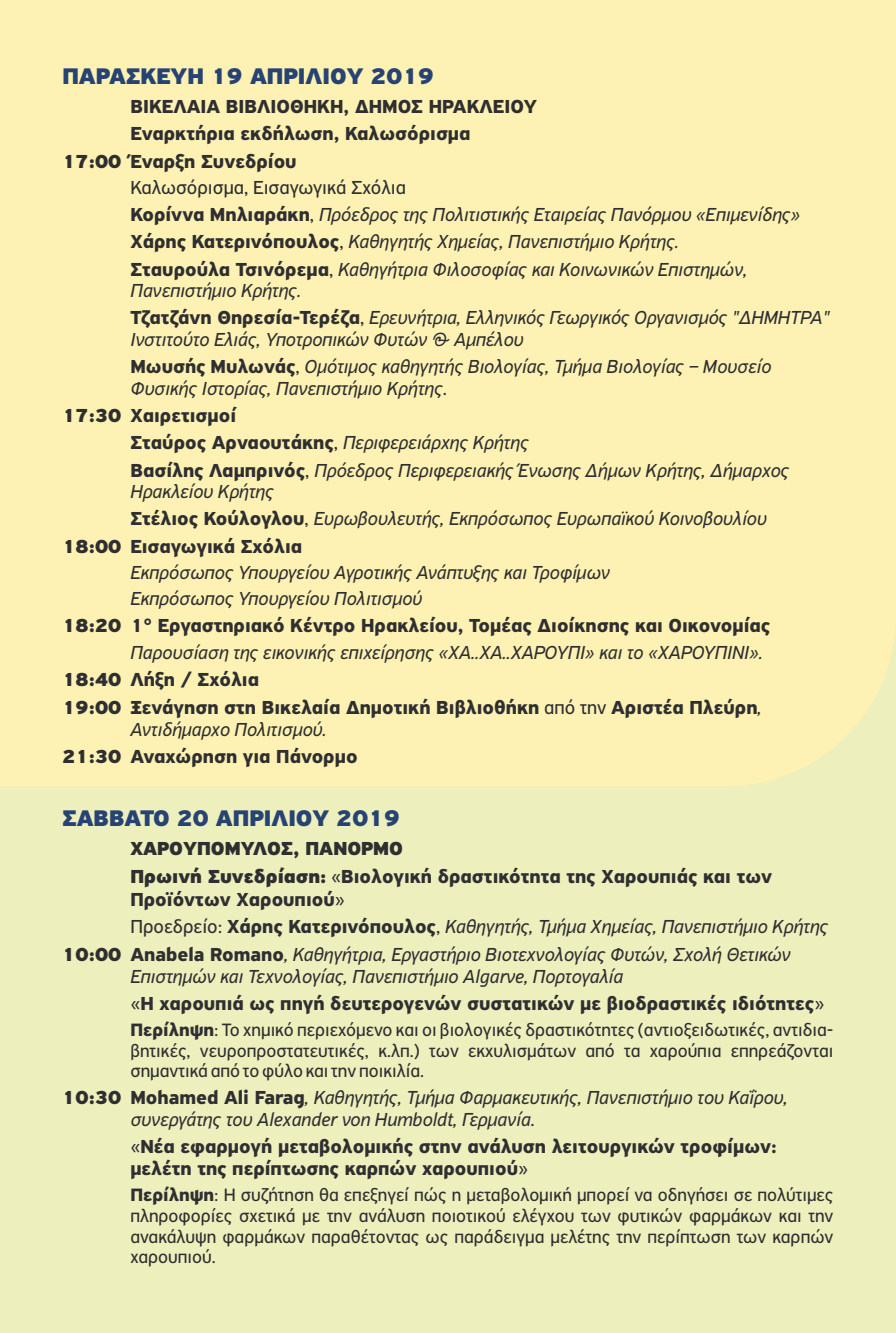
<style>
.page{position:relative;width:896px;height:1333px;background:#fff}
.page>*{position:absolute;margin:0;border:0;box-sizing:border-box;transform-origin:0 0}
.t1{font:900 24px "PF Highway Sans Pro";color:#264373}
.t2{font:italic 20px/27.2px "PF Highway Sans Pro";color:#2f2e31}
.t3{font:700 20px/27.8px "PF Highway Sans Pro";color:#2f2e31}
.t4{font:20px "PF Highway Sans Pro";color:#2f2e31}
.t5{font:19px/20.4px "PF Highway Sans Pro";color:#2f2e31;text-align:justify}
.s1{font-weight:900}
.s2{font-weight:700;font-style:normal}
.s3{font-style:normal}
.s4{font-weight:900;font-style:normal}
.s5{font-weight:400}
.s6{font-weight:400;font-style:italic}
.s7{font-weight:700}
</style>
<div class="page">
<div style="left:0;top:0;width:896px;height:1332px;background:#edefbd"></div>
<div style="left:0;top:0;width:896px;height:786px;background:#fdf2b3"></div>
<p class="t1" style="left:62px;top:66px;width:373px">ΠΑΡΑΣΚΕΥΗ 19 ΑΠΡΙΛΙΟΥ 2019</p>
<p class="t3" style="left:130px;top:94px;width:408px">ΒΙΚΕΛΑΙΑ ΒΙΒΛΙΟΘΗΚΗ, ΔΗΜΟΣ ΗΡΑΚΛΕΙΟΥ</p>
<p class="t3" style="left:130px;top:121px;width:342px">Εναρκτήρια εκδήλωση, Καλωσόρισµα</p>
<p class="t3" style="left:62px;top:149px;width:236px"><span class="s1">17:00</span> Έναρξη Συνεδρίου</p>
<p class="t4" style="left:130px;top:179px;width:277px">Καλωσόρισµα, Εισαγωγικά Σχόλια</p>
<p class="t2" style="left:130px;top:202px;width:671px"><span class="s2">Κορίννα Μηλιαράκη</span><span class="s3">,</span> Πρόεδρος της Πολιτιστικής Εταιρείας Πανόρµου «Επιµενίδης»</p>
<p class="t2" style="left:130px;top:230px;width:550px"><span class="s2">Χάρης Κατερινόπουλος</span><span class="s3">,</span> Καθηγητής Χηµείας, Πανεπιστήµιο Κρήτης.</p>
<p class="t2" style="left:130px;top:257px;width:618px"><span class="s2">Σταυρούλα Τσινόρεµα</span><span class="s3">,</span> Καθηγήτρια Φιλοσοφίας και Κοινωνικών Επιστηµών,</p>
<p class="t2" style="left:130px;top:279px;width:701px">Πανεπιστήµιο Κρήτης.<br><span class="s2">Τζατζάνη Θηρεσία-Τερέζα</span><span class="s3">,</span> Ερευνήτρια, Ελληνικός Γεωργικός Οργανισµός "ΔΗΜΗΤΡΑ"</p>
<p class="t2" style="left:130px;top:327px;width:642px">Ινστιτούτο Ελιάς, Υποτροπικών Φυτών &amp; Αµπέλου<br><span class="s2">Μωυσής Μυλωνάς</span><span class="s3">,</span> Οµότιµος καθηγητής Βιολογίας, Τµήµα Βιολογίας – Μουσείο</p>
<p class="t2" style="left:62px;top:376px;width:386px;text-indent:68px">Φυσικής Ιστορίας, Πανεπιστήµιο Κρήτης<span class="s3">.<br></span><span class="s4">17:30</span> <span class="s2">Χαιρετισµοί</span></p>
<p class="t2" style="left:130px;top:430px;width:660px"><span class="s2">Σταύρος Αρναουτάκης</span><span class="s3">,</span> Περιφερειάρχης Κρήτης<br><span class="s2">Βασίλης Λαµπρινός</span><span class="s3">,</span> Πρόεδρος Περιφερειακής Ένωσης Δήµων Κρήτης, Δήµαρχος</p>
<p class="t2" style="left:130px;top:479px;width:145px">Ηρακλείου Κρήτης</p>
<p class="t2" style="left:130px;top:506px;width:638px"><span class="s2">Στέλιος Κούλογλου</span><span class="s3">,</span> Ευρωβουλευτής, Εκπρόσωπος Ευρωπαϊκού Κοινοβουλίου</p>
<p class="t3" style="left:62px;top:534px;width:241px"><span class="s1">18:00</span> Εισαγωγικά Σχόλια</p>
<p class="t2" style="left:130px;top:560px;width:481px">Εκπρόσωπος Υπουργείου Αγροτικής Ανάπτυξης και Τροφίµων</p>
<p class="t2" style="left:130px;top:586px;width:293px">Εκπρόσωπος Υπουργείου Πολιτισµού</p>
<p class="t3" style="left:62px;top:613px;width:709px"><span class="s1">18:20</span> 1° Εργαστηριακό Κέντρο Ηρακλείου, Τοµέας Διοίκησης και Οικονοµίας</p>
<p class="t2" style="left:130px;top:640px;width:634px">Παρουσίαση της εικονικής επιχείρησης «ΧΑ..ΧΑ..ΧΑΡΟΥΠΙ» και το «ΧΑΡΟΥΠΙΝΙ».</p>
<p class="t3" style="left:62px;top:667px;width:198px"><span class="s1">18:40</span> Λήξη / Σχόλια</p>
<p class="t3" style="left:62px;top:694px;width:701px"><span class="s1">19:00</span> Ξενάγηση στη Βικελαία Δηµοτική Βιβλιοθήκη <span class="s5">από την</span> Αριστέα Πλεύρη<span class="s6">,</span></p>
<p class="t2" style="left:62px;top:717px;width:297px;text-indent:68px">Αντιδήµαρχο Πολιτισµού.<br><span class="s4">21:30</span> <span class="s2">Αναχώρηση για Πάνορµο</span></p>
<p class="t1" style="left:62px;top:808px;width:339px">ΣΑΒΒΑΤΟ 20 ΑΠΡΙΛΙΟΥ 2019</p>
<p class="t3" style="left:130px;top:836px;width:643px"><span class="s1">ΧΑΡΟΥΠΟΜΥΛΟΣ, ΠΑΝΟΡΜΟ<br>Πρωινή Συνεδρίαση:</span> <span class="s5">«</span>Βιολογική δραστικότητα της Χαρουπιάς και των</p>
<p class="t3" style="left:130px;top:887px;width:216px">Προϊόντων Χαρουπιού<span class="s5">»</span></p>
<p class="t2" style="left:130px;top:914px;width:699px"><span class="s3">Προεδρείο:</span> <span class="s2">Χάρης Κατερινόπουλος</span><span class="s3">,</span> Καθηγητής, Τµήµα Χηµείας, Πανεπιστήµιο Κρήτης</p>
<p class="t2" style="left:62px;top:942px;width:730px"><span class="s4">10:00</span> <span class="s2">Anabela Romano</span>, Καθηγήτρια, Εργαστήριο Βιοτεχνολογίας Φυτών, Σχολή Θετικών</p>
<p class="t3" style="left:130px;top:964px;width:695px;line-height:26.8px"><span class="s6">Επιστηµών και Τεχνολογίας, Πανεπιστήµιο Algarve, Πορτογαλία<br></span><span class="s5">«</span>Η χαρουπιά ως πηγή δευτερογενών συστατικών µε βιοδραστικές ιδιότητες<span class="s5">»</span></p>
<p class="t5" style="left:130px;top:1020px;width:704px"><span class="s7">Περίληψη</span>: Το χηµικό περιεχόµενο και οι βιολογικές δραστικότητες (αντιοξειδωτικές, αντιδια&shy;βητικές, νευροπροστατευτικές, κ.λπ.) των εκχυλισµάτων από τα χαρούπια επηρεάζονται σηµαντικά από το φύλο και την ποικιλία.</p>
<p class="t2" style="left:130px;top:1087px;width:659px;line-height:22px;text-indent:-68px"><span class="s4">10:30</span> <span class="s2">Mohamed Ali Farag</span>, Καθηγητής, Τµήµα Φαρµακευτικής, Πανεπιστήµιο του Καΐρου, συνεργάτης του Alexander von Humboldt, Γερµανία<span class="s3">.</span></p>
<p class="t3" style="left:130px;top:1136px;width:648px;line-height:22.6px"><span class="s5">«</span>Νέα εφαρµογή µεταβολοµικής στην ανάλυση λειτουργικών τροφίµων: µελέτη της περίπτωσης καρπών χαρουπιού<span class="s5">»</span></p>
<p class="t5" style="left:130px;top:1186px;width:704px"><span class="s7">Περίληψη</span>: Η συζήτηση θα επεξηγεί πώς η µεταβολοµική µπορεί να οδηγήσει σε πολύτιµες πληροφορίες σχετικά µε την ανάλυση ποιοτικού ελέγχου των φυτικών φαρµάκων και την ανακάλυψη φαρµάκων παραθέτοντας ως παράδειγµα µελέτης την περίπτωση των καρπών χαρουπιού.</p>
</div>
